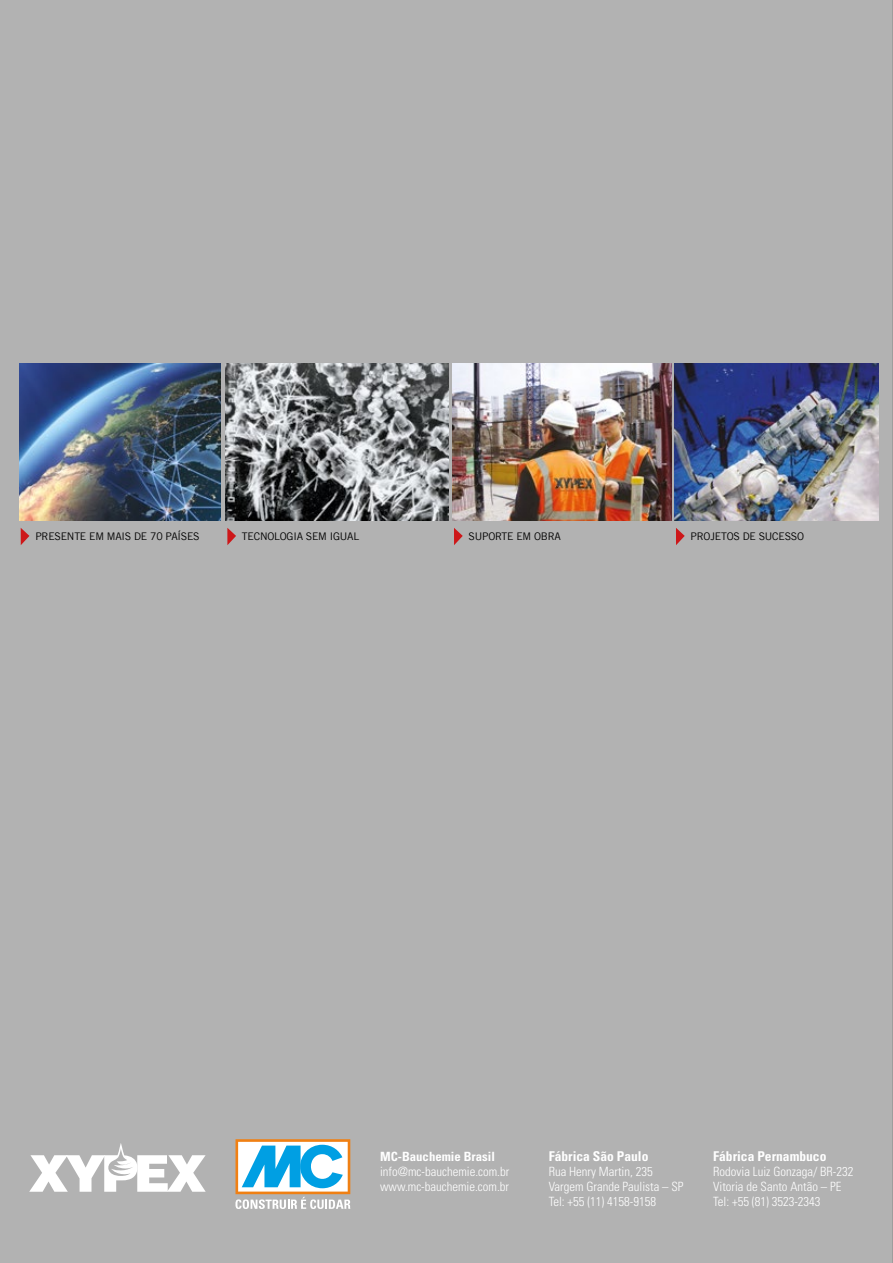
<style>
.page{position:relative;width:893px;height:1263px;background:#b2b2b2}
.page>*{position:absolute;margin:0;border:0;box-sizing:border-box;transform-origin:0 0}
.t1{font:700 condensed 13.5px "Univers LT Std";color:#fff}
.t2{font:300 condensed 12.75px/15px "Univers LT Std";color:#fff}
.t3{font:700 condensed 12.75px "Univers LT Std";color:#fff}
.t4{font:10.5px "Trade Gothic LT";letter-spacing:-.02em;color:#000}
</style>
<div class="page">
<svg style="left:235px;top:1139px;width:115px;height:70px"></svg>
<svg style="left:29px;top:1143px;width:177px;height:49px"></svg>
<img style="left:20px;top:363px;width:200px;height:157px">
<img style="left:225px;top:363px;width:223px;height:157px">
<img style="left:453px;top:363px;width:218px;height:157px">
<img style="left:675px;top:363px;width:204px;height:157px">
<svg style="left:21px;top:528px;width:8px;height:17px"></svg>
<svg style="left:227px;top:528px;width:9px;height:17px"></svg>
<svg style="left:454px;top:528px;width:9px;height:17px"></svg>
<svg style="left:676px;top:528px;width:9px;height:17px"></svg>
<p class="t4" style="left:35px;top:530px;width:166px">PRESENTE EM MAIS DE 70 PAÍSES</p>
<p class="t4" style="left:242px;top:530px;width:119px">TECNOLOGIA SEM IGUAL</p>
<p class="t4" style="left:469px;top:530px;width:94px">SUPORTE EM OBRA</p>
<p class="t4" style="left:691px;top:530px;width:115px">PROJETOS DE SUCESSO</p>
<p class="t3" style="left:380px;top:1148px;width:116px">MC-Bauchemie Brasil</p>
<p class="t2" style="left:380px;top:1164px;width:131px">info@mc-bauchemie.com.br www.mc-bauchemie.com.br</p>
<p class="t1" style="left:549px;top:1148px;width:101px">Fábrica São Paulo</p>
<p class="t2" style="left:549px;top:1164px;width:136px">Rua Henry Martin, 235<br>Vargem Grande Paulista – SP<br>Tel: +55 (11) 4158-9158</p>
<p class="t1" style="left:713px;top:1148px;width:115px">Fábrica Pernambuco</p>
<p class="t2" style="left:713px;top:1164px;width:142px">Rodovia Luiz Gonzaga/ BR-232<br>Vitoria de Santo Antão – PE<br>Tel: +55 (81) 3523-2343</p>
</div>
